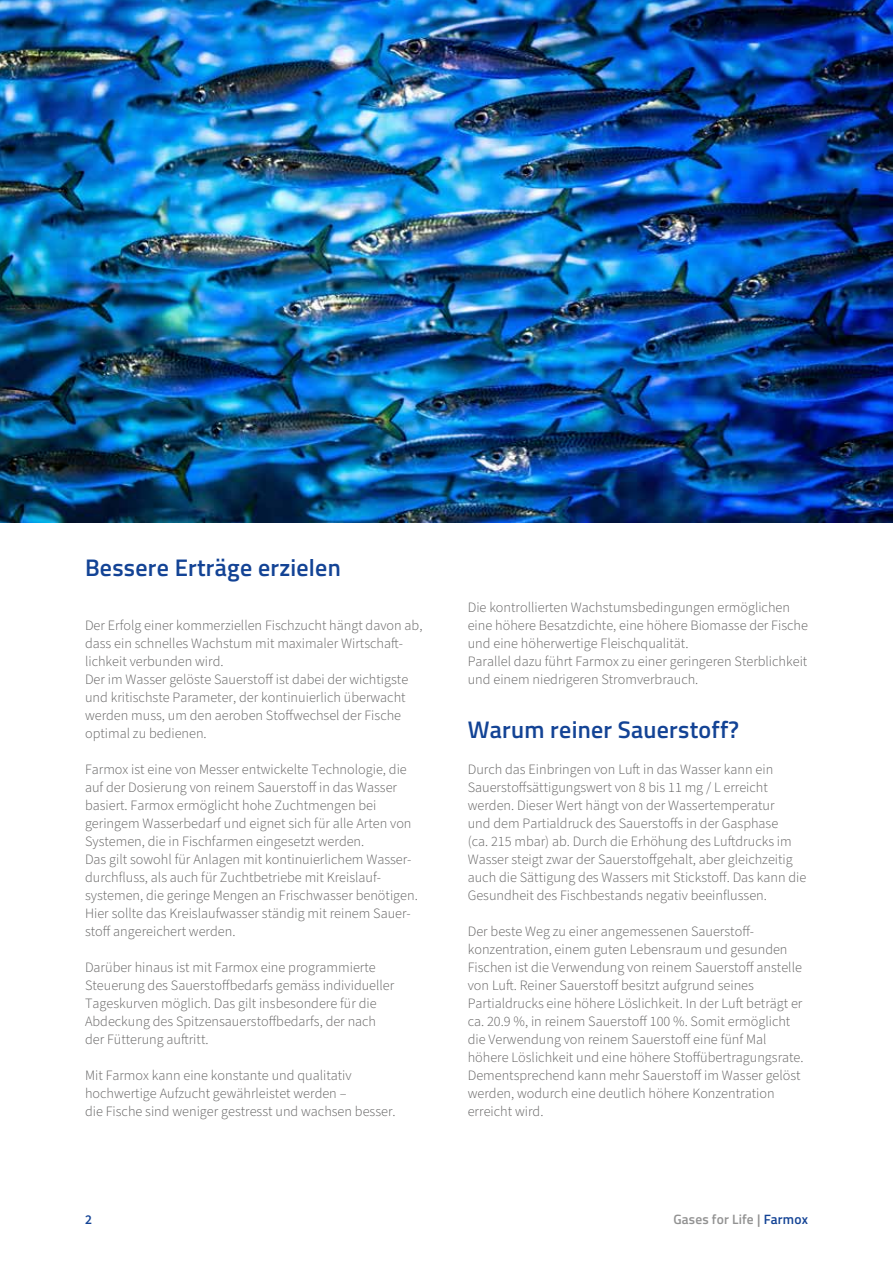
<style>
.page{position:relative;width:893px;height:1263px;background:#fff}
.page>*{position:absolute;margin:0;border:0;box-sizing:border-box;transform-origin:0 0}
.t1{font:600 24px "Titillium Web";letter-spacing:.01em;color:#134395}
.t2{font:300 14.25px/18px "Source Sans 3";color:#646363}
.t3{font:600 13.5px "Titillium Web";letter-spacing:.01em;color:#929292}
.t4{font:600 13.5px "Source Sans 3";color:#134395}
.s1{color:#134395}
</style>
<div class="page">
<img style="left:0;top:0;width:893px;height:522px">
<h1 class="t1" style="left:85px;top:550px;width:257px">Bessere Erträge erzielen</h1>
<p class="t2" style="left:85px;top:616px;width:339px">Der Erfolg einer kommerziellen Fischzucht hängt davon ab, dass ein schnelles Wachstum mit maximaler Wirtschaft&shy;lichkeit verbunden wird.<br>Der im Wasser gelöste Sauerstoff ist dabei der wichtigste und kritischste Parameter, der kontinuierlich überwacht werden muss, um den aeroben Stoffwechsel der Fische optimal zu bedienen.</p>
<p class="t2" style="left:85px;top:760px;width:334px">Farmox ist eine von Messer entwickelte Technologie, die auf der Dosierung von reinem Sauerstoff in das Wasser basiert. Farmox ermöglicht hohe Zuchtmengen bei geringem Wasserbedarf und eignet sich für alle Arten von Systemen, die in Fischfarmen eingesetzt werden.<br>Das gilt sowohl für Anlagen mit kontinuierlichem Wasser&shy;durchfluss, als auch für Zuchtbetriebe mit Kreislauf&shy;systemen, die geringe Mengen an Frischwasser benötigen.<br>Hier sollte das Kreislaufwasser ständig mit reinem Sauer&shy;stoff angereichert werden.</p>
<p class="t2" style="left:85px;top:958px;width:311px">Darüber hinaus ist mit Farmox eine programmierte Steuerung des Sauerstoffbedarfs gemäss individueller Tageskurven möglich. Das gilt insbesondere für die Abdeckung des Spitzensauerstoffbedarfs, der nach der Fütterung auftritt.</p>
<p class="t2" style="left:85px;top:1066px;width:312px">Mit Farmox kann eine konstante und qualitativ hochwertige Aufzucht gewährleistet werden –<br>die Fische sind weniger gestresst und wachsen besser.</p>
<p class="t2" style="left:468px;top:598px;width:342px">Die kontrollierten Wachstumsbedingungen ermöglichen eine höhere Besatzdichte, eine höhere Biomasse der Fische und eine höherwertige Fleischqualität.<br>Parallel dazu führt Farmox zu einer geringeren Sterblichkeit und einem niedrigeren Stromverbrauch.</p>
<h1 class="t1" style="left:468px;top:712px;width:273px">Warum reiner Sauerstoff?</h1>
<p class="t2" style="left:468px;top:760px;width:340px">Durch das Einbringen von Luft in das Wasser kann ein Sauerstoffsättigungswert von 8 bis 11 mg / L erreicht werden. Dieser Wert hängt von der Wassertemperatur<br>und dem Partialdruck des Sauerstoffs in der Gasphase<br>(ca. 215 mbar) ab. Durch die Erhöhung des Luftdrucks im Wasser steigt zwar der Sauerstoffgehalt, aber gleichzeitig auch die Sättigung des Wassers mit Stickstoff. Das kann die Gesundheit des Fischbestands negativ beeinflussen.</p>
<p class="t2" style="left:468px;top:922px;width:337px">Der beste Weg zu einer angemessenen Sauerstoff&shy;konzentration, einem guten Lebensraum und gesunden Fischen ist die Verwendung von reinem Sauerstoff anstelle von Luft. Reiner Sauerstoff besitzt aufgrund seines Partialdrucks eine höhere Löslichkeit. In der Luft beträgt er ca. 20.9 %, in reinem Sauerstoff 100 %. Somit ermöglicht die Verwendung von reinem Sauerstoff eine fünf Mal höhere Löslichkeit und eine höhere Stoffübertragungsrate.<br>Dementsprechend kann mehr Sauerstoff im Wasser gelöst werden, wodurch eine deutlich höhere Konzentration erreicht wird.</p>
<p class="t4" style="left:85px;top:1211px;width:8px">2</p>
<p class="t3" style="left:673px;top:1209px;width:136px">Gases for Life | <span class="s1">Farmox</span></p>
</div>
